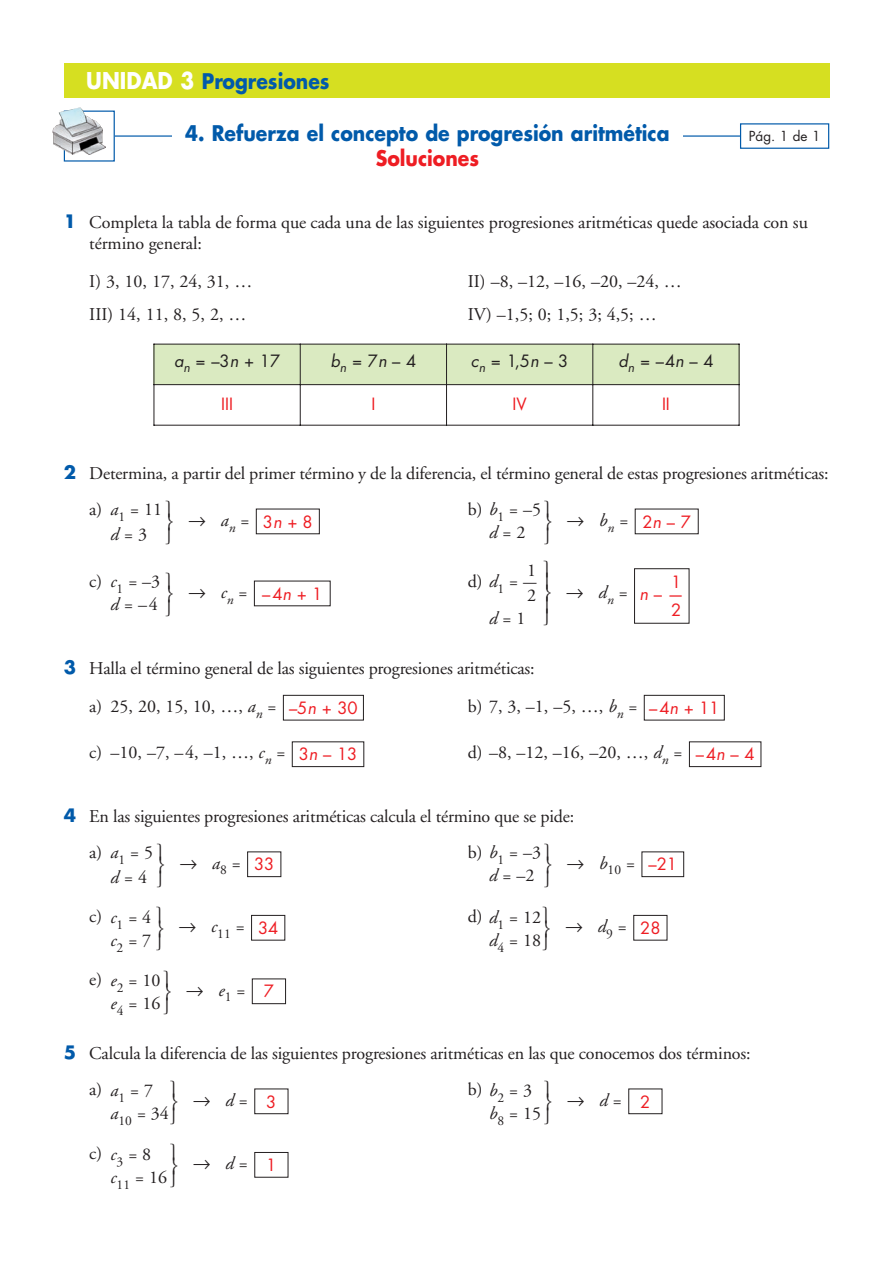
<style>
.page{position:relative;width:893px;height:1263px;background:#fff}
.page>*{position:absolute;margin:0;border:0;box-sizing:border-box;transform-origin:0 0}
.t1{font:700 21px "Futura";color:#015aaa;scale:.9 1}
.t2{font:700 21px "Futura";color:#ee1d23;scale:.9 1}
.t3{font:18px/23.1px "Adobe Garamond";letter-spacing:-.01em;color:#231f20}
.t4{font:18px "Anaya Math 1";color:#231f20}
.t5{font:16.5px/11.7px "Futura";color:#ee1d23;text-align:right}
.t6{font:16.5px "Futura";color:#231f20}
.t7{font:13.5px "Adobe Garamond";color:#231f20}
.t8{font:13.5px "Futura";color:#231f20}
.s1{font-size:22.5px;color:#fff}
.s2{font-family:"Futura";font-weight:700;color:#015aaa}
.s3{font-style:italic}
.s4{font-family:"Adobe Garamond";font-style:italic}
.s5{font-family:"Adobe Garamond"}
</style>
<div class="page">
<div style="left:64px;top:64px;width:765px;height:34px;background:#d6df21"></div>
<svg style="left:115px;top:123px;width:715px;height:26px"></svg>
<div style="left:172px;top:111px;width:510px;height:51px;background:#fff"></div>
<div style="left:64px;top:111px;width:51px;height:51px;border:1px solid #015aaa"></div>
<img style="left:52px;top:107px;width:54px;height:48px">
<div style="left:254px;top:1152px;width:34px;height:26px;border:1px solid #231f20"></div>
<div style="left:628px;top:1089px;width:34px;height:25px;border:1px solid #231f20"></div>
<div style="left:254px;top:1089px;width:34px;height:25px;border:1px solid #231f20"></div>
<div style="left:252px;top:979px;width:34px;height:25px;border:1px solid #231f20"></div>
<div style="left:633px;top:915px;width:34px;height:26px;border:1px solid #231f20"></div>
<div style="left:251px;top:915px;width:34px;height:26px;border:1px solid #231f20"></div>
<div style="left:641px;top:852px;width:43px;height:25px;border:1px solid #231f20"></div>
<div style="left:247px;top:852px;width:34px;height:25px;border:1px solid #231f20"></div>
<div style="left:689px;top:741px;width:72px;height:26px;border:1px solid #231f20"></div>
<div style="left:292px;top:741px;width:72px;height:26px;border:1px solid #231f20"></div>
<div style="left:644px;top:695px;width:81px;height:25px;border:1px solid #231f20"></div>
<div style="left:283px;top:695px;width:81px;height:25px;border:1px solid #231f20"></div>
<div style="left:634px;top:568px;width:55px;height:56px;border:1px solid #231f20"></div>
<div style="left:153px;top:344px;width:147px;height:41px;background:#daeac1"></div>
<div style="left:300px;top:344px;width:146px;height:41px;background:#daeac1"></div>
<div style="left:446px;top:344px;width:147px;height:41px;background:#daeac1"></div>
<div style="left:593px;top:344px;width:146px;height:41px;background:#daeac1"></div>
<hr style="left:153px;top:344px;width:1px;height:82px;background:#231f20">
<hr style="left:300px;top:344px;width:1px;height:82px;background:#231f20">
<hr style="left:446px;top:344px;width:1px;height:82px;background:#231f20">
<hr style="left:592px;top:344px;width:1px;height:82px;background:#231f20">
<hr style="left:739px;top:344px;width:1px;height:82px;background:#231f20">
<hr style="left:153px;top:344px;width:586px;height:1px;background:#231f20">
<hr style="left:153px;top:384px;width:586px;height:1px;background:#231f20">
<hr style="left:153px;top:425px;width:586px;height:1px;background:#231f20">
<p class="t1" style="left:86px;top:72px;width:272px"><span class="s1">UNIDAD 3</span> Progresiones</p>
<p class="t1" style="left:185px;top:123px;width:540px">4. Refuerza el concepto de progresión aritmética</p>
<p class="t8" style="left:749px;top:130px;width:73px">Pág. 1 de 1</p>
<p class="t2" style="left:376px;top:149px;width:116px">Soluciones</p>
<p class="t3" style="left:89px;top:213px;width:720px;line-height:21px;text-indent:-26px"><span class="s2">1</span> Completa la tabla de forma que cada una de las siguientes progresiones aritméticas quede asociada con su término general:</p>
<p class="t3" style="left:89px;top:271px;width:165px">I) 3, 10, 17, 24, 31, …</p>
<p class="t3" style="left:468px;top:271px;width:216px">II) –8, –12, –16, –20, –24, …</p>
<p class="t3" style="left:89px;top:305px;width:159px">III) 14, 11, 8, 5, 2, …</p>
<p class="t3" style="left:468px;top:305px;width:190px">IV) –1,5; 0; 1,5; 3; 4,5; …</p>
<p class="t6" style="left:174px;top:353px;width:108px"><span class="s3">a</span><sub>n</sub> = –3<span class="s3">n</span> + 17</p>
<p class="t6" style="left:330px;top:353px;width:87px"><span class="s3">b</span><sub>n</sub> = 7<span class="s3">n</span>– 4</p>
<p class="t6" style="left:471px;top:353px;width:99px"><span class="s3">c</span><sub>n</sub> = 1,5<span class="s3">n</span> – 3</p>
<p class="t6" style="left:618px;top:353px;width:97px"><span class="s3">d</span><sub>n</sub> = –4<span class="s3">n</span>– 4</p>
<p class="t5" style="left:221px;top:399px;width:13px">III</p>
<p class="t5" style="left:371px;top:399px;width:5px">I</p>
<p class="t5" style="left:512px;top:399px;width:16px">IV</p>
<p class="t5" style="left:662px;top:399px;width:9px">II</p>
<p class="t3" style="left:89px;top:457px;width:741px;line-height:36px;text-indent:-26px"><span class="s2">2</span> Determina, a partir del primer término y de la diferencia, el término general de estas progresiones aritméticas: a)</p>
<p class="t4" style="left:188px;top:512px;width:63px">8 <span class="s4">a</span><sub>n</sub><span class="s5">=</span></p>
<p class="t3" style="left:468px;top:500px;width:75px">b) <span class="s3">b</span><sub>1</sub> = –5</p>
<p class="t3" style="left:111px;top:499px;width:53px;line-height:24.6px"><span class="s3">a</span><sub>1</sub> = 11 <span class="s3">d</span> = 3</p>
<p class="t4" style="left:567px;top:512px;width:63px">8 <span class="s4">b</span><sub>n</sub><span class="s5">=</span></p>
<p class="t5" style="left:263px;top:517px;width:51px">3<span class="s3">n</span>+8</p>
<p class="t5" style="left:642px;top:517px;width:50px">2<span class="s3">n</span>– 7</p>
<p class="t3" style="left:489px;top:523px;width:38px"><span class="s3">d</span> = 2</p>
<p class="t3" style="left:89px;top:572px;width:14px">c)</p>
<p class="t3" style="left:111px;top:572px;width:51px"><span class="s3">c</span><sub>1</sub> = –3 <span class="s3">d</span>= –4</p>
<p class="t4" style="left:188px;top:584px;width:61px">8 <span class="s4">c</span><sub>n</sub><span class="s5">=</span></p>
<p class="t5" style="left:262px;top:589px;width:62px">–4<span class="s3">n</span>+ 1</p>
<p class="t3" style="left:527px;top:559px;width:10px;line-height:25.2px">1<br>2</p>
<p class="t3" style="left:468px;top:571px;width:70px">d) <span class="s3">d</span><sub>1</sub> = —</p>
<p class="t3" style="left:489px;top:608px;width:38px"><span class="s3">d</span> = 1</p>
<p class="t4" style="left:566px;top:584px;width:63px">8 <span class="s4">d</span><sub>n</sub><span class="s5">=</span></p>
<p class="t5" style="left:639px;top:578px;width:46px">1<br><span class="s3">n</span>– —</p>
<p class="t5" style="left:671px;top:606px;width:12px">2</p>
<p class="t3" style="left:89px;top:651px;width:447px;line-height:38px;text-indent:-26px"><span class="s2">3</span> Halla el término general de las siguientes progresiones aritméticas: a) 25, 20, 15, 10, …, <span class="s3">a</span><sub>n</sub> =</p>
<p class="t3" style="left:468px;top:696px;width:171px">b) 7, 3, –1, –5, …, <span class="s3">b</span><sub>n</sub> =</p>
<p class="t5" style="left:289px;top:703px;width:70px">–5<span class="s3">n</span> + 30</p>
<p class="t5" style="left:649px;top:703px;width:72px">–4<span class="s3">n</span>+ 11</p>
<p class="t3" style="left:89px;top:743px;width:198px">c) –10, –7, –4, –1, …, <span class="s3">c</span><sub>n</sub> =</p>
<p class="t3" style="left:468px;top:743px;width:216px">d) –8, –12, –16, –20, …, <span class="s3">d</span><sub>n</sub> =</p>
<p class="t5" style="left:299px;top:750px;width:60px">3<span class="s3">n</span> – 13</p>
<p class="t5" style="left:696px;top:750px;width:60px">–4<span class="s3">n</span>– 4</p>
<p class="t3" style="left:89px;top:800px;width:486px;line-height:36px;text-indent:-26px"><span class="s2">4</span> En las siguientes progresiones aritméticas calcula el término que se pide: a)</p>
<p class="t4" style="left:179px;top:855px;width:63px">8 <span class="s4">a</span><sub>8</sub><span class="s5">=</span></p>
<p class="t3" style="left:468px;top:842px;width:75px">b) <span class="s3">b</span><sub>1</sub> = –3</p>
<p class="t3" style="left:111px;top:842px;width:44px;line-height:24.6px"><span class="s3">a</span><sub>1</sub> = 5 <span class="s3">d</span> = 4</p>
<p class="t7" style="left:567px;top:865px;width:70px"><sup>8</sup> <sup>b</sup>10 <sup>=</sup></p>
<p class="t5" style="left:254px;top:860px;width:22px">33</p>
<p class="t3" style="left:489px;top:866px;width:47px"><span class="s3">d</span> = –2</p>
<p class="t5" style="left:648px;top:860px;width:30px">–21</p>
<p class="t3" style="left:89px;top:906px;width:14px">c)</p>
<p class="t3" style="left:89px;top:969px;width:14px">e)</p>
<p class="t3" style="left:111px;top:907px;width:42px"><span class="s3">c</span><sub>1</sub> = 4 <span class="s3">c</span><sub>2</sub> = 7</p>
<p class="t3" style="left:111px;top:971px;width:51px"><span class="s3">e</span><sub>2</sub> = 10 <span class="s3">e</span><sub>4</sub> = 16</p>
<p class="t7" style="left:179px;top:928px;width:68px"><sup>8</sup> <sup>c</sup>11 <sup>=</sup></p>
<p class="t5" style="left:258px;top:923px;width:22px">34</p>
<p class="t4" style="left:186px;top:982px;width:61px">8 <span class="s4">e</span><sub>1</sub><span class="s5">=</span></p>
<p class="t5" style="left:264px;top:987px;width:12px">7</p>
<p class="t3" style="left:468px;top:907px;width:75px">d) <span class="s3">d</span><sub>1</sub> = 12</p>
<p class="t3" style="left:489px;top:930px;width:54px"><span class="s3">d</span><sub>4</sub> = 18</p>
<p class="t4" style="left:565px;top:918px;width:63px">8 <span class="s4">d</span><sub>9</sub><span class="s5">=</span></p>
<p class="t5" style="left:640px;top:923px;width:22px">28</p>
<p class="t3" style="left:89px;top:1037px;width:663px;line-height:36px;text-indent:-26px"><span class="s2">5</span> Calcula la diferencia de las siguientes progresiones aritméticas en las que conocemos dos términos: a)</p>
<p class="t4" style="left:193px;top:1092px;width:57px">8 <span class="s4">d</span><span class="s5">=</span></p>
<p class="t3" style="left:468px;top:1080px;width:66px">b) <span class="s3">b</span><sub>2</sub> = 3</p>
<p class="t4" style="left:567px;top:1092px;width:57px">8 <span class="s4">d</span><span class="s5">=</span></p>
<p class="t3" style="left:111px;top:1081px;width:60px"><span class="s3">a</span><sub>1</sub> = 7 <span class="s3">a</span><sub>10</sub> = 34</p>
<p class="t5" style="left:266px;top:1097px;width:12px">3</p>
<p class="t5" style="left:640px;top:1097px;width:12px">2</p>
<p class="t3" style="left:489px;top:1104px;width:54px"><span class="s3">b</span><sub>8</sub> = 15</p>
<p class="t3" style="left:89px;top:1143px;width:14px">c)</p>
<p class="t3" style="left:111px;top:1144px;width:58px"><span class="s3">c</span><sub>3</sub> = 8 <span class="s3">c</span><sub>11</sub> = 16</p>
<p class="t4" style="left:193px;top:1155px;width:85px">8 <span class="s4">d</span><span class="s5">=</span> <sub>1</sub></p>
</div>
